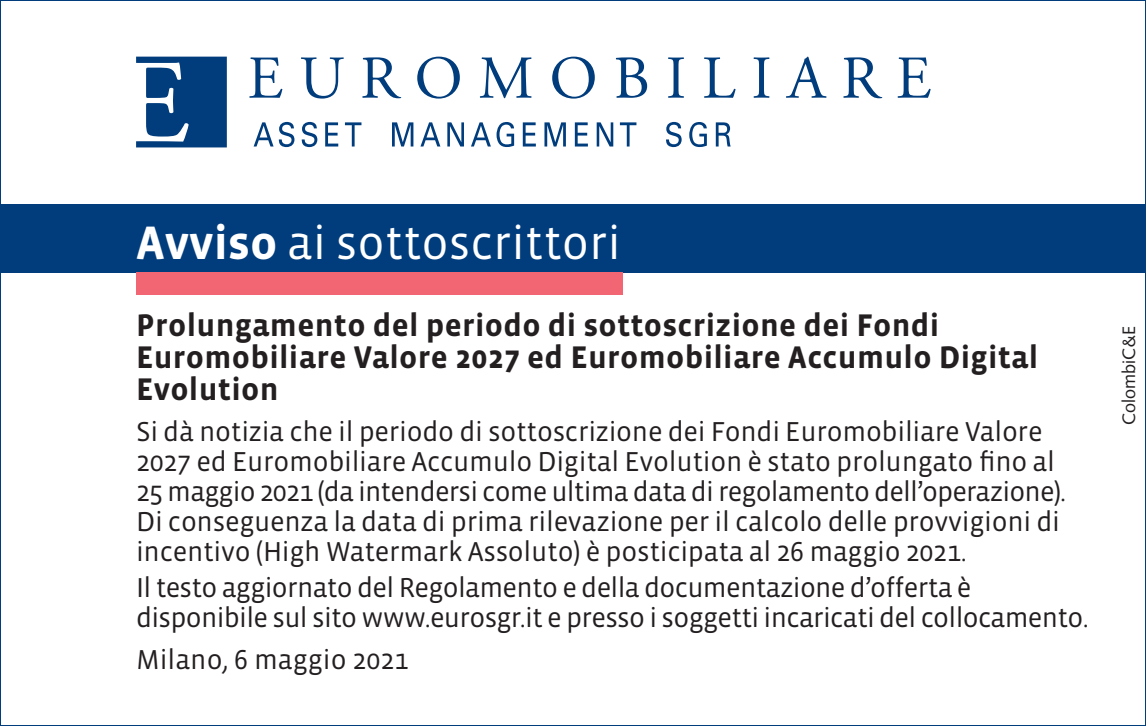
<style>
.page{position:relative;width:1146px;height:726px;background:#fff}
.page>*{position:absolute;margin:0;border:0;box-sizing:border-box;transform-origin:0 0}
.t1{font:48px "Vista Sans OTCE";color:#fff}
.t2{font:700 32px/32px "Vista Sans OTCE";letter-spacing:.01em;color:#231f20}
.t3{font:28px/30px "Vista Sans OTCE";letter-spacing:-.01em;color:#231f20}
.t4{font:18px "Syntax";color:#231f20}
.s1{font-weight:700}
</style>
<div class="page">
<div style="left:0;top:204px;width:1145px;height:68px;background:#013d7d"></div>
<svg style="left:136px;top:57px;width:91px;height:90px"></svg>
<svg style="left:249px;top:57px;width:33px;height:41px"></svg>
<svg style="left:301px;top:57px;width:43px;height:42px"></svg>
<svg style="left:362px;top:57px;width:39px;height:41px"></svg>
<svg style="left:417px;top:57px;width:43px;height:42px"></svg>
<svg style="left:479px;top:57px;width:52px;height:41px"></svg>
<svg style="left:552px;top:57px;width:42px;height:42px"></svg>
<svg style="left:615px;top:57px;width:32px;height:41px"></svg>
<svg style="left:668px;top:57px;width:16px;height:41px"></svg>
<svg style="left:704px;top:57px;width:31px;height:41px"></svg>
<svg style="left:753px;top:57px;width:16px;height:41px"></svg>
<svg style="left:786px;top:57px;width:40px;height:41px"></svg>
<svg style="left:843px;top:57px;width:39px;height:41px"></svg>
<svg style="left:897px;top:57px;width:33px;height:41px"></svg>
<svg style="left:253px;top:122px;width:20px;height:24px"></svg>
<svg style="left:279px;top:122px;width:15px;height:25px"></svg>
<svg style="left:302px;top:122px;width:15px;height:25px"></svg>
<svg style="left:325px;top:122px;width:13px;height:24px"></svg>
<svg style="left:345px;top:122px;width:16px;height:24px"></svg>
<svg style="left:392px;top:122px;width:21px;height:24px"></svg>
<svg style="left:420px;top:122px;width:20px;height:24px"></svg>
<svg style="left:447px;top:122px;width:17px;height:24px"></svg>
<svg style="left:471px;top:122px;width:43px;height:25px"></svg>
<svg style="left:522px;top:122px;width:13px;height:24px"></svg>
<svg style="left:544px;top:122px;width:22px;height:24px"></svg>
<svg style="left:574px;top:122px;width:14px;height:24px"></svg>
<svg style="left:596px;top:122px;width:17px;height:24px"></svg>
<svg style="left:619px;top:122px;width:17px;height:24px"></svg>
<svg style="left:666px;top:122px;width:15px;height:25px"></svg>
<svg style="left:689px;top:122px;width:17px;height:25px"></svg>
<svg style="left:715px;top:122px;width:15px;height:24px"></svg>
<div style="left:136px;top:272px;width:486px;height:23px;background:#f16672"></div>
<h1 class="t1" style="left:136px;top:218px;width:486px"><span class="s1">Avviso</span> ai sottoscrittori</h1>
<p class="t2" style="left:136px;top:310px;width:903px">Prolungamento del periodo di sottoscrizione dei Fondi<br>Euromobiliare Valore 2027 ed Euromobiliare Accumulo Digital<br>Evolution</p>
<p class="t3" style="left:136px;top:417px;width:931px">Si dà notizia che il periodo di sottoscrizione dei Fondi Euromobiliare Valore 2027 ed Euromobiliare Accumulo Digital Evolution è stato prolungato fino al 25 maggio 2021 (da intendersi come ultima data di regolamento dell’operazione).<br>Di conseguenza la data di prima rilevazione per il calcolo delle provvigioni di incentivo (High Watermark Assoluto) è posticipata al 26 maggio 2021.</p>
<p class="t3" style="left:136px;top:573px;width:954px">Il testo aggiornato del Regolamento e della documentazione d’offerta è disponibile sul sito www.eurosgr.it e presso i soggetti incaricati del collocamento.</p>
<p class="t3" style="left:136px;top:644px;width:274px">Milano, 6 maggio 2021</p>
<p class="t4" style="left:1117px;top:425px;width:101px;rotate:-90deg">ColombiC&amp;E</p>
</div>
